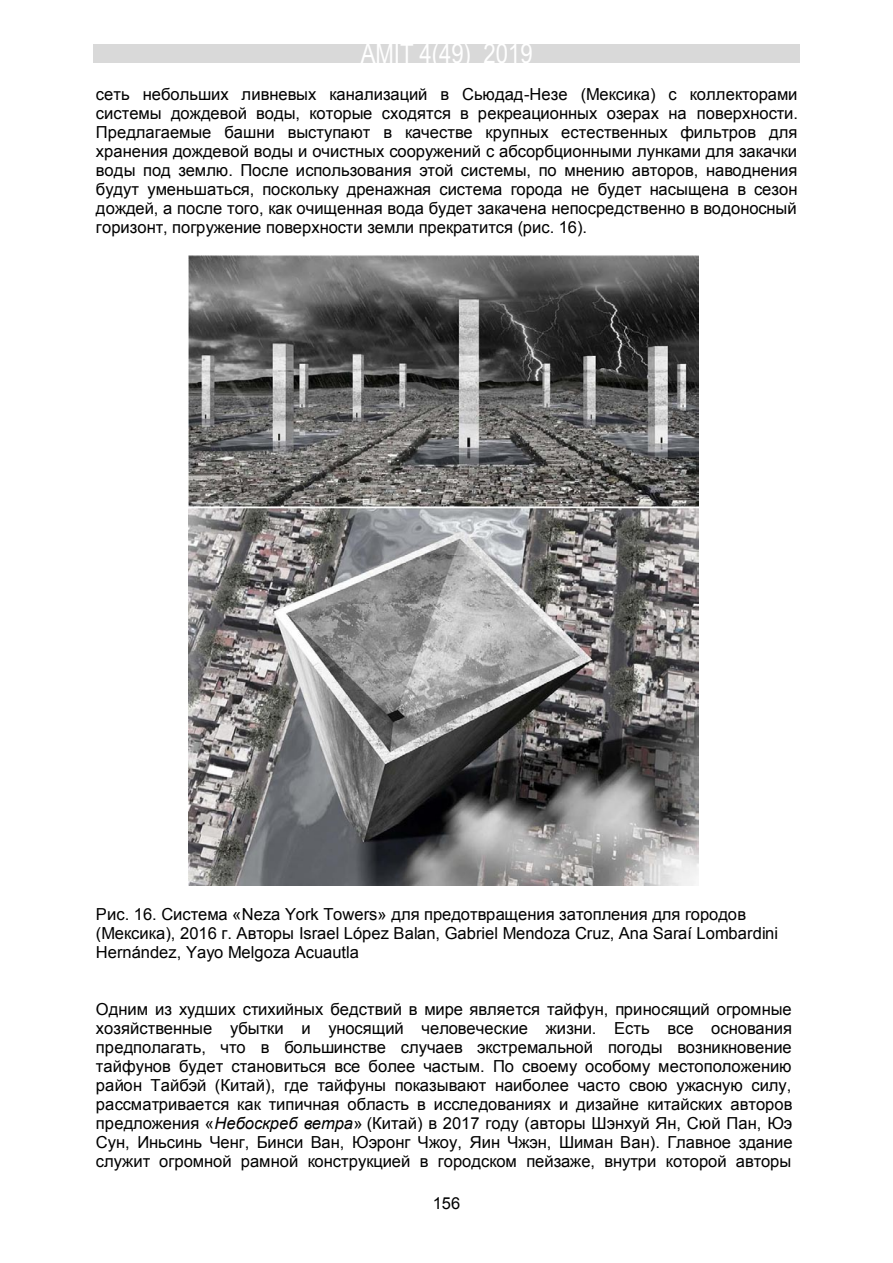
<style>
.page{position:relative;width:893px;height:1263px;background:#fff}
.page>*{position:absolute;margin:0;border:0;box-sizing:border-box;transform-origin:0 0}
.t1{font:27px "Arial Narrow";color:#fff}
.t2{font:16.5px/19px "Arial";color:#000;text-align:justify}
.t3{font:16.5px "Arial";color:#000}
.s1{font-style:inherit}
.s2{font-style:italic}
</style>
<div class="page">
<div style="left:93px;top:44px;width:707px;height:19px;background:#d9d9d9"></div>
<img style="left:189px;top:256px;width:510px;height:630px">
<h1 class="t1" style="left:361px;top:34px;width:173px">AMIT 4(49) 2019</h1>
<p class="t2" style="left:96px;top:85px;width:704px">сеть небольших ливневых канализаций в Сьюдад<span class="s1">-</span>Незе (Мексика) с коллекторами системы дождевой воды, которые сходятся в рекреационных озерах на поверхности.<br>Предлагаемые башни выступают в качестве крупных естественных фильтров для хранения дождевой воды и очистных сооружений с абсорбционными лунками для закачки воды под землю. После использования этой системы, по мнению авторов, наводнения будут уменьшаться, поскольку дренажная система города не будет насыщена в сезон дождей, а после того, как очищенная вода будет закачена непосредственно в водоносный горизонт, погружение поверхности земли прекратится (рис. 16).</p>
<p class="t2" style="left:96px;top:905px;width:684px;text-align:left">Рис. 16. Система «<span class="s1">Neza York Towers</span>» для предотвращения затопления для городов (Мексика), 2016 г. Авторы Israel López Balan, Gabriel Mendoza Cruz, Ana Saraí Lombardini<br>Hernández, Yayo Melgoza Acuautla</p>
<p class="t2" style="left:96px;top:1000px;width:698px">Одним из худших стихийных бедствий в мире является тайфун, приносящий огромные хозяйственные убытки и уносящий человеческие жизни. Есть все основания предполагать, что в большинстве случаев экстремальной погоды возникновение тайфунов будет становиться все более частым. По своему особому местоположению район Тайбэй (Китай), где тайфуны показывают наиболее часто свою ужасную силу, рассматривается как типичная область в исследованиях и дизайне китайских авторов предложения «<span class="s2">Небоскреб ветра</span>» (Китай) в 2017 году (авторы Шэнхуй Ян, Сюй Пан, Юэ Сун, Иньсинь Ченг, Бинси Ван, Юэронг Чжоу, Яин Чжэн, Шиман Ван<span class="s1">)</span>. Главное здание служит огромной рамной конструкцией в городском пейзаже, внутри которой авторы</p>
<p class="t3" style="left:433px;top:1192px;width:29px">156</p>
</div>
